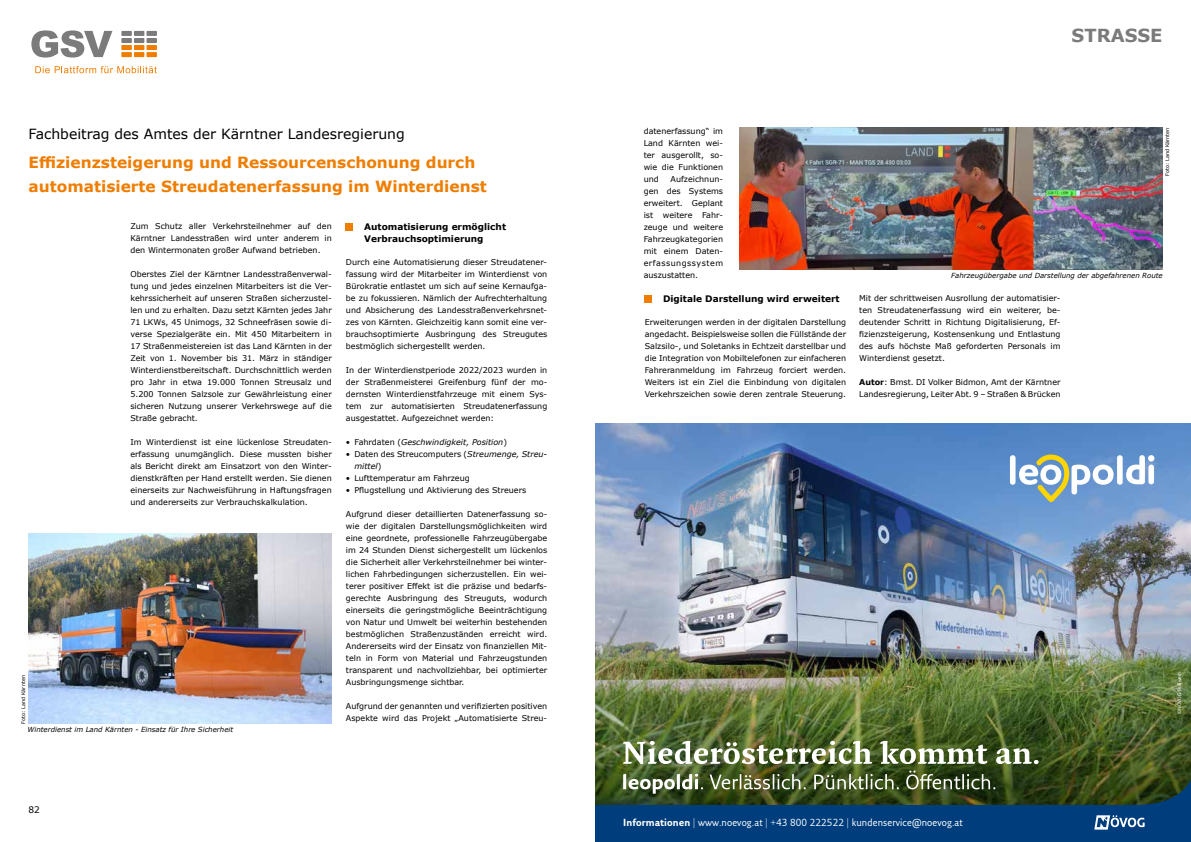
<style>
.page{position:relative;width:1191px;height:842px;background:#fff}
.page>*{position:absolute;margin:0;border:0;box-sizing:border-box;transform-origin:0 0}
.t1{font:700 18px "Verdana";color:#7c7b7b}
.t2{font:700 15.4px/24px "Verdana";color:#ef7d00}
.t3{font:14px "Verdana";color:#000}
.t4{font:10px "Fresco Sans Pro";letter-spacing:.01em;color:#fff;scale:.95 1}
.t5{font:700 9px/12px "Verdana";color:#000}
.t6{font:9px "Verdana";color:#000}
.t7{font:8px/12px "Verdana";color:#000;text-align:justify}
.t8{font:italic 8px "Verdana";color:#000}
.t9{font:italic 7px "Verdana";color:#000}
.t10{font:5px "Verdana";color:#000}
.t11{font:5px "Fresco Sans Pro";color:#fff}
.s1{font-style:normal}
.s2{font-style:italic}
.s3{font-weight:700}
</style>
<div class="page">
<div style="left:346px;top:223px;width:7px;height:8px;background:#ef7d00"></div>
<div style="left:645px;top:295px;width:7px;height:8px;background:#ef7d00"></div>
<svg style="left:31px;top:30px;width:81px;height:28px"></svg>
<svg style="left:35px;top:66px;width:122px;height:7px"></svg>
<div style="left:146px;top:31px;width:11px;height:5px;background:#7c7b7b"></div>
<div style="left:121px;top:31px;width:11px;height:5px;background:#7c7b7b"></div>
<div style="left:134px;top:31px;width:10px;height:5px;background:#7c7b7b"></div>
<div style="left:146px;top:38px;width:11px;height:5px;background:#7c7b7b"></div>
<div style="left:121px;top:38px;width:11px;height:5px;background:#7c7b7b"></div>
<div style="left:134px;top:38px;width:10px;height:5px;background:#7c7b7b"></div>
<div style="left:146px;top:45px;width:11px;height:5px;background:#ef7d00"></div>
<div style="left:121px;top:45px;width:11px;height:5px;background:#ef7d00"></div>
<div style="left:134px;top:45px;width:10px;height:5px;background:#ef7d00"></div>
<div style="left:146px;top:52px;width:11px;height:5px;background:#ef7d00"></div>
<div style="left:121px;top:52px;width:11px;height:5px;background:#ef7d00"></div>
<div style="left:134px;top:52px;width:10px;height:5px;background:#ef7d00"></div>
<img style="left:29px;top:534px;width:303px;height:190px">
<img style="left:595px;top:424px;width:596px;height:299px">
<svg style="left:595px;top:723px;width:596px;height:119px;background:#254946"></svg>
<div style="left:1010px;top:455px;width:5px;height:30px;background:#fff;border-radius:3px"></div>
<svg style="left:1019px;top:455px;width:94px;height:47px"></svg>
<div style="left:1117px;top:455px;width:5px;height:30px;background:#fff;border-radius:3px"></div>
<svg style="left:1126px;top:455px;width:28px;height:29px"></svg>
<svg style="left:623px;top:770px;width:372px;height:24px;background:#5b6a43"></svg>
<img style="left:623px;top:741px;width:415px;height:23px">
<svg style="left:1094px;top:815px;width:50px;height:15px"></svg>
<img style="left:739px;top:128px;width:423px;height:142px">
<h3 class="t3" style="left:28px;top:124px;width:378px">Fachbeitrag des Amtes der Kärntner Landesregierung</h3>
<h2 class="t2" style="left:29px;top:150px;width:460px">Effizienzsteigerung und Ressourcenschonung durch automatisierte Streudatenerfassung im Winterdienst</h2>
<p class="t10" style="left:20px;top:724px;width:50px;rotate:-90deg">Foto: Land Kärnten</p>
<p class="t7" style="left:130px;top:220px;width:203px">Zum Schutz aller Verkehrsteilnehmer auf den Kärntner Landesstraßen wird unter anderem in den Wintermonaten großer Aufwand betrieben.</p>
<p class="t7" style="left:130px;top:268px;width:203px">Oberstes Ziel der Kärntner Landesstraßenverwal&shy;tung und jedes einzelnen Mitarbeiters ist die Ver&shy;kehrssicherheit auf unseren Straßen sicherzustel&shy;len und zu erhalten. Dazu setzt Kärnten jedes Jahr 71 LKWs, 45 Unimogs, 32 Schneefräsen sowie di&shy;verse Spezialgeräte ein. Mit 450 Mitarbeitern in 17 Straßenmeistereien ist das Land Kärnten in der Zeit von 1. November bis 31. März in ständiger Winterdienstbereitschaft. Durchschnittlich werden pro Jahr in etwa 19.000 Tonnen Streusalz und 5.200 Tonnen Salzsole zur Gewährleistung einer sicheren Nutzung unserer Verkehrswege auf die Straße gebracht.</p>
<p class="t7" style="left:130px;top:436px;width:203px">Im Winterdienst ist eine lückenlose Streudaten&shy;erfassung unumgänglich. Diese mussten bisher als Bericht direkt am Einsatzort von den Winter&shy;dienstkräften per Hand erstellt werden. Sie dienen einerseits zur Nachweisführung in Haftungsfragen und andererseits zur Verbrauchskalkulation.</p>
<p class="t9" style="left:28px;top:725px;width:207px">Winterdienst im Land Kärnten - Einsatz für Ihre Sicherheit</p>
<p class="t5" style="left:364px;top:221px;width:143px">Automatisierung ermöglicht<br>Verbrauchsoptimierung</p>
<p class="t7" style="left:346px;top:256px;width:203px">Durch eine Automatisierung dieser Streudatener&shy;fassung wird der Mitarbeiter im Winterdienst von Bürokratie entlastet um sich auf seine Kernaufga&shy;be zu fokussieren. Nämlich der Aufrechterhaltung und Absicherung des Landesstraßenverkehrsnet&shy;zes von Kärnten. Gleichzeitig kann somit eine ver&shy;brauchsoptimierte Ausbringung des Streugutes bestmöglich sichergestellt werden.</p>
<p class="t7" style="left:346px;top:364px;width:203px">In der Winterdienstperiode 2022/2023 wurden in der Straßenmeisterei Greifenburg fünf der mo&shy;dernsten Winterdienstfahrzeuge mit einem Sys&shy;tem zur automatisierten Streudatenerfassung ausgestattet. Aufgezeichnet werden:</p>
<p class="t8" style="left:346px;top:437px;width:162px"><span class="s1">• Fahrdaten (</span>Geschwindigkeit, Position<span class="s1">)</span></p>
<p class="t7" style="left:354px;top:448px;width:194px;text-indent:-9px">• Daten des Streucomputers (<span class="s2">Streumenge, Streu&shy;mittel</span>)</p>
<p class="t7" style="left:346px;top:472px;width:125px">• Lufttemperatur am Fahrzeug</p>
<p class="t7" style="left:346px;top:484px;width:182px">• Pflugstellung und Aktivierung des Streuers</p>
<p class="t7" style="left:346px;top:508px;width:203px">Aufgrund dieser detaillierten Datenerfassung so&shy;wie der digitalen Darstellungsmöglichkeiten wird eine geordnete, professionelle Fahrzeugübergabe im 24 Stunden Dienst sichergestellt um lückenlos die Sicherheit aller Verkehrsteilnehmer bei winter&shy;lichen Fahrbedingungen sicherzustellen. Ein wei&shy;terer positiver Effekt ist die präzise und bedarfs&shy;gerechte Ausbringung des Streuguts, wodurch einerseits die geringstmögliche Beeinträchtigung von Natur und Umwelt bei weiterhin bestehenden bestmöglichen Straßenzuständen erreicht wird.<br>Andererseits wird der Einsatz von finanziellen Mit&shy;teln in Form von Material und Fahrzeugstunden transparent und nachvollziehbar, bei optimierter Ausbringungsmenge sichtbar.</p>
<p class="t7" style="left:346px;top:700px;width:203px">Aufgrund der genannten und verifizierten positiven<br>Aspekte wird das Projekt „Automatisierte Streu-</p>
<p class="t6" style="left:28px;top:803px;width:13px">82</p>
<h1 class="t1" style="left:1071px;top:23px;width:92px">STRASSE</h1>
<p class="t7" style="left:643px;top:125px;width:81px">datenerfassung“ im Land Kärnten wei&shy;ter ausgerollt, so&shy;wie die Funktionen und</p>
<p class="t7" style="left:643px;top:173px;width:81px;text-indent:27px">Aufzeichnun&shy;gen des Systems erweitert. Geplant ist weitere Fahr&shy;zeuge und weitere Fahrzeugkategorien mit einem Daten&shy;erfassungssystem auszustatten.</p>
<p class="t5" style="left:663px;top:293px;width:178px">Digitale Darstellung wird erweitert</p>
<p class="t7" style="left:645px;top:316px;width:203px">Erweiterungen werden in der digitalen Darstellung angedacht. Beispielsweise sollen die Füllstände der Salzsilo-, und Soletanks in Echtzeit darstellbar und die Integration von Mobiltelefonen zur einfacheren Fahreranmeldung im Fahrzeug forciert werden.<br>Weiters ist ein Ziel die Einbindung von digitalen Verkehrszeichen sowie deren zentrale Steuerung.</p>
<p class="t10" style="left:1164px;top:176px;width:50px;rotate:-90deg">Foto: Land Kärnten</p>
<p class="t9" style="left:951px;top:271px;width:213px">Fahrzeugübergabe und Darstellung der abgefahrenen Route</p>
<p class="t7" style="left:859px;top:292px;width:203px">Mit der schrittweisen Ausrollung der automatisier&shy;ten Streudatenerfassung wird ein weiterer, be&shy;deutender Schritt in Richtung Digitalisierung, Ef&shy;fizienzsteigerung, Kostensenkung und Entlastung des aufs höchste Maß geforderten Personals im Winterdienst gesetzt.</p>
<p class="t7" style="left:859px;top:376px;width:203px"><span class="s3">Autor</span>: Bmst. DI Volker Bidmon, Amt der Kärntner<br>Landesregierung, Leiter Abt. 9 – Straßen &amp; Brücken</p>
<p class="t11" style="left:1176px;top:714px;width:44px;rotate:-90deg">©NÖVOG/Bollwein</p>
<p class="t4" style="left:623px;top:816px;width:359px"><span class="s3">Informationen</span> | www.noevog.at | +43 800 222522 | kundenservice@noevog.at</p>
</div>
